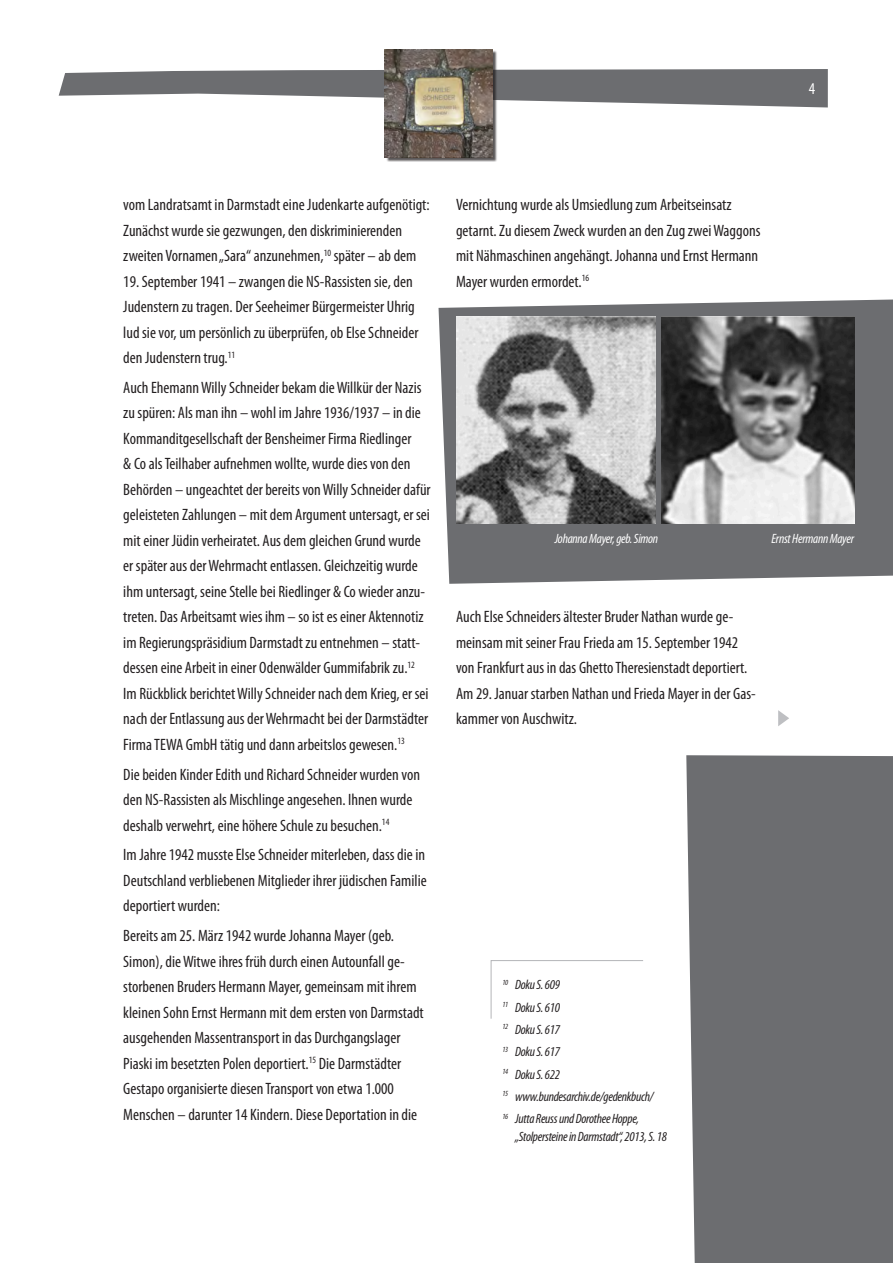
<style>
.page{position:relative;width:893px;height:1263px;background:#fff}
.page>*{position:absolute;margin:0;border:0;box-sizing:border-box;transform-origin:0 0}
.Head1{font:condensed 16.5px/25.5px "Myriad Pro";color:#231f20}
.t1{font:condensed 16.5px "Myriad Pro";color:#fff}
.t2{font:italic condensed 13.5px/18px "Myriad Pro";letter-spacing:-.02em;color:#231f20}
.t3{font:italic condensed 13.5px "Myriad Pro";letter-spacing:-.02em;color:#fff}
</style>
<div class="page">
<svg style="left:59px;top:69px;width:769px;height:38px"></svg>
<div style="left:386px;top:51px;width:112px;height:111px;background:#231f20;opacity:.75"></div>
<img style="left:385px;top:50px;width:108px;height:107px">
<div style="left:686px;top:755px;width:207px;height:508px;background:#6c6d70"></div>
<svg style="left:438px;top:299px;width:455px;height:285px;background:#7d7e81"></svg>
<img style="left:456px;top:316px;width:398px;height:207px">
<svg style="left:490px;top:960px;width:153px;height:59px"></svg>
<hr style="left:656px;top:309px;width:4px;height:224px;background:#6c6d70">
<svg style="left:778px;top:710px;width:11px;height:16px"></svg>
<p class="t1" style="left:809px;top:79px;width:8px">4</p>
<p class="Head1" style="left:123px;top:192px;width:308px">vom Landratsamt in Darmstadt eine Judenkarte aufgenötigt:<br>Zunächst wurde sie gezwungen, den diskriminierenden zweiten Vornamen „Sara“ anzunehmen,<sup>10</sup> später – ab dem</p>
<p class="Head1" style="left:123px;top:268px;width:297px">19. September 1941 – zwangen die NS-Rassisten sie, den Judenstern zu tragen. Der Seeheimer Bürgermeister Uhrig lud sie vor, um persönlich zu überprüfen, ob Else Schneider den Judenstern trug.<sup>11</sup></p>
<p class="Head1" style="left:123px;top:374px;width:309px">Auch Ehemann Willy Schneider bekam die Willkür der Nazis zu spüren: Als man ihn – wohl im Jahre 1936/1937 – in die Kommanditgesellschaft der Bensheimer Firma Riedlinger<br>&amp; Co als Teilhaber aufnehmen wollte, wurde dies von den Behörden – ungeachtet der bereits von Willy Schneider dafür geleisteten Zahlungen – mit dem Argument untersagt, er sei mit einer Jüdin verheiratet. Aus dem gleichen Grund wurde er später aus der Wehrmacht entlassen. Gleichzeitig wurde ihm untersagt, seine Stelle bei Riedlinger &amp; Co wieder anzu&shy;treten. Das Arbeitsamt wies ihm – so ist es einer Aktennotiz im Regierungspräsidium Darmstadt zu entnehmen – statt&shy;dessen eine Arbeit in einer Odenwälder Gummifabrik zu.<sup>12<br></sup>Im Rückblick berichtet Willy Schneider nach dem Krieg, er sei nach der Entlassung aus der Wehrmacht bei der Darmstädter Firma TEWA GmbH tätig und dann arbeitslos gewesen.<sup>13</sup></p>
<p class="Head1" style="left:123px;top:761px;width:298px">Die beiden Kinder Edith und Richard Schneider wurden von den NS-Rassisten als Mischlinge angesehen. Ihnen wurde deshalb verwehrt, eine höhere Schule zu besuchen.<sup>14</sup></p>
<p class="Head1" style="left:123px;top:842px;width:305px;text-align:justify">Im Jahre 1942 musste Else Schneider miterleben, dass die in Deutschland verbliebenen Mitglieder ihrer jüdischen Familie deportiert wurden:</p>
<p class="Head1" style="left:123px;top:923px;width:302px">Bereits am 25. März 1942 wurde Johanna Mayer (geb.<br>Simon), die Witwe ihres früh durch einen Autounfall ge&shy;storbenen Bruders Hermann Mayer, gemeinsam mit ihrem kleinen Sohn Ernst Hermann mit dem ersten von Darmstadt ausgehenden Massentransport in das Durchgangslager Piaski im besetzten Polen deportiert.<sup>15</sup> Die Darmstädter Gestapo organisierte diesen Transport von etwa 1.000<br>Menschen – darunter 14 Kindern. Diese Deportation in die</p>
<p class="Head1" style="left:456px;top:192px;width:306px">Vernichtung wurde als Umsiedlung zum Arbeitseinsatz getarnt. Zu diesem Zweck wurden an den Zug zwei Waggons mit Nähmaschinen angehängt. Johanna und Ernst Hermann Mayer wurden ermordet.<sup>16</sup></p>
<p class="t3" style="left:555px;top:530px;width:105px">Johanna Mayer, geb. Simon</p>
<p class="t3" style="left:772px;top:530px;width:84px">Ernst Hermann Mayer</p>
<p class="Head1" style="left:456px;top:604px;width:301px">Auch Else Schneiders ältester Bruder Nathan wurde ge&shy;meinsam mit seiner Frau Frieda am 15. September 1942 von Frankfurt aus in das Ghetto Theresienstadt deportiert.<br>Am 29. Januar starben Nathan und Frieda Mayer in der Gas&shy;kammer von Auschwitz.</p>
<p class="t2" style="left:502px;top:976px;width:59px"><sup>10</sup> Doku S. 609</p>
<p class="t2" style="left:502px;top:998px;width:59px"><sup>11</sup> Doku S. 610</p>
<p class="t2" style="left:502px;top:1020px;width:59px"><sup>12</sup> Doku S. 617</p>
<p class="t2" style="left:502px;top:1042px;width:59px"><sup>13</sup> Doku S. 617</p>
<p class="t2" style="left:502px;top:1065px;width:59px"><sup>14</sup> Doku S. 622</p>
<p class="t2" style="left:502px;top:1087px;width:153px"><sup>15</sup> www.bundesarchiv.de/gedenkbuch/</p>
<p class="t2" style="left:515px;top:1109px;width:153px;text-indent:-13px"><sup>16</sup> Jutta Reuss und Dorothee Hoppe, „Stolpersteine in Darmstadt“, 2013, S. 18</p>
</div>
